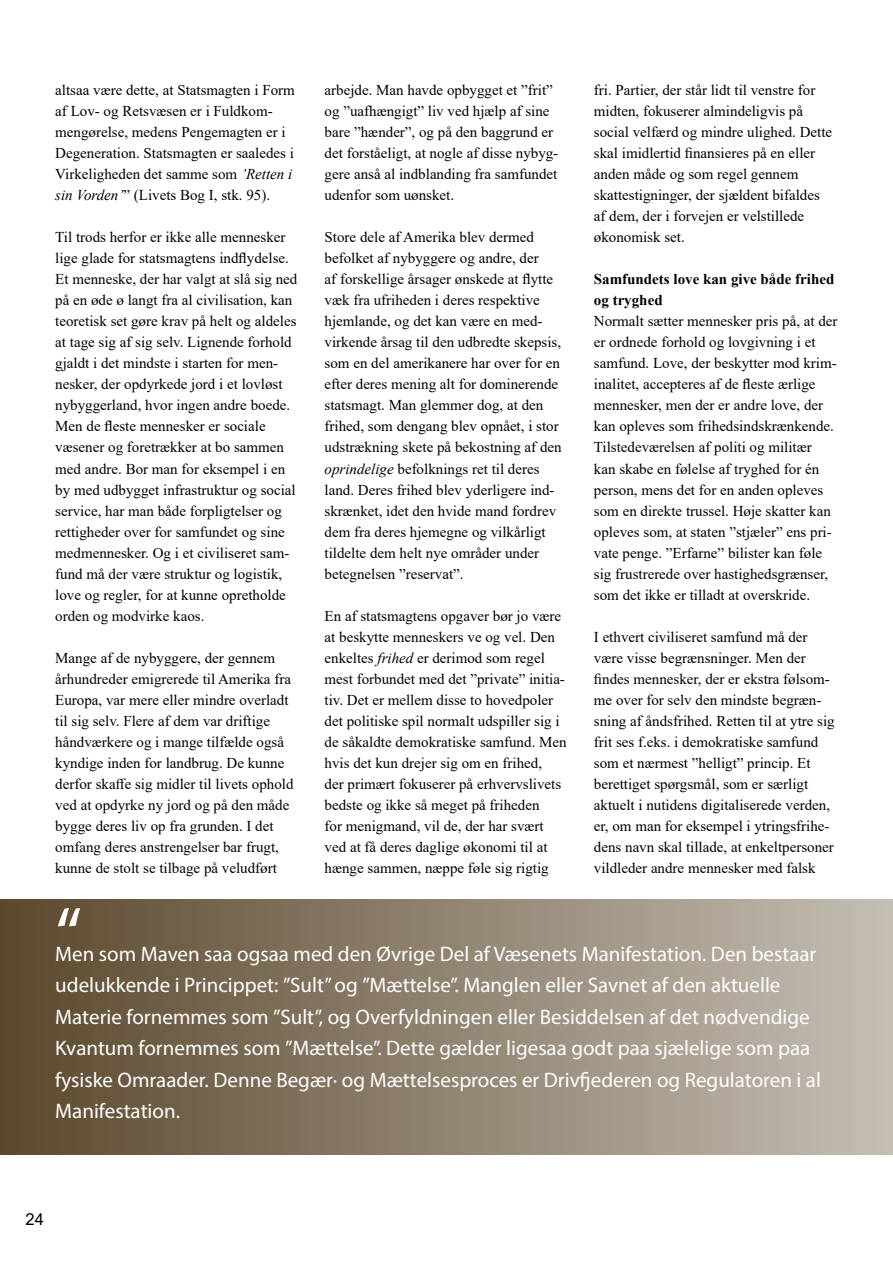
<style>
.page{position:relative;width:893px;height:1263px;background:#fff}
.page>*{position:absolute;margin:0;border:0;box-sizing:border-box;transform-origin:0 0}
.t1{font:75px "Myriad Pro";color:#fff}
.t2{font:21px/31.5px "Myriad Pro";color:#fff}
.t3{font:16.5px "Arial";color:#000}
.t4{font:15px/21px "Times New Roman";color:#000}
.t5{font:700 15px/21px "Times New Roman";color:#000}
.s1{font-style:italic}
</style>
<div class="page">
<div style="left:0;top:899px;width:893px;height:255px;background:linear-gradient(to right,#5b492e,#c5bfb5)"></div>
<p class="t4" style="left:55px;top:79px;width:241px">altsaa være dette, at Statsmagten i Form af Lov- og Retsvæsen er i Fuldkom&shy;mengørelse, medens Pengemagten er i Degeneration. Statsmagten er saaledes i Virkeligheden det samme som <span class="s1">’Retten i sin Vorden’</span>” (Livets Bog I, stk. 95).</p>
<p class="t4" style="left:55px;top:226px;width:244px">Til trods herfor er ikke alle mennesker lige glade for statsmagtens indflydelse.<br>Et menneske, der har valgt at slå sig ned på en øde ø langt fra al civilisation, kan teoretisk set gøre krav på helt og aldeles at tage sig af sig selv. Lignende forhold gjaldt i det mindste i starten for men&shy;nesker, der opdyrkede jord i et lovløst nybyggerland, hvor ingen andre boede.<br>Men de fleste mennesker er sociale væsener og foretrækker at bo sammen med andre. Bor man for eksempel i en by med udbygget infrastruktur og social service, har man både forpligtelser og rettigheder over for samfundet og sine medmennesker. Og i et civiliseret sam&shy;fund må der være struktur og logistik, love og regler, for at kunne opretholde orden og modvirke kaos.</p>
<p class="t4" style="left:55px;top:646px;width:240px">Mange af de nybyggere, der gennem århundreder emigrerede til Amerika fra Europa, var mere eller mindre overladt til sig selv. Flere af dem var driftige håndværkere og i mange tilfælde også kyndige inden for landbrug. De kunne derfor skaffe sig midler til livets ophold ved at opdyrke ny jord og på den måde bygge deres liv op fra grunden. I det omfang deres anstrengelser bar frugt, kunne de stolt se tilbage på veludført</p>
<p class="t4" style="left:325px;top:79px;width:235px">arbejde. Man havde opbygget et ”frit” og ”uafhængigt” liv ved hjælp af sine bare ”hænder”, og på den baggrund er det forståeligt, at nogle af disse nybyg&shy;gere anså al indblanding fra samfundet udenfor som uønsket.</p>
<p class="t4" style="left:325px;top:226px;width:239px">Store dele af Amerika blev dermed befolket af nybyggere og andre, der<br>af forskellige årsager ønskede at flytte væk fra ufriheden i deres respektive hjemlande, og det kan være en med&shy;virkende årsag til den udbredte skepsis, som en del amerikanere har over for en efter deres mening alt for dominerende statsmagt. Man glemmer dog, at den frihed, som dengang blev opnået, i stor udstrækning skete på bekostning af den <span class="s1">oprindelige</span> befolknings ret til deres land. Deres frihed blev yderligere ind&shy;skrænket, idet den hvide mand fordrev dem fra deres hjemegne og vilkårligt tildelte dem helt nye områder under betegnelsen ”reservat”.</p>
<p class="t4" style="left:325px;top:604px;width:244px">En af statsmagtens opgaver bør jo være at beskytte menneskers ve og vel. Den enkeltes <span class="s1">frihed</span> er derimod som regel mest forbundet med det ”private” initia&shy;tiv. Det er mellem disse to hovedpoler det politiske spil normalt udspiller sig i de såkaldte demokratiske samfund. Men hvis det kun drejer sig om en frihed,<br>der primært fokuserer på erhvervslivets bedste og ikke så meget på friheden<br>for menigmand, vil de, der har svært ved at få deres daglige økonomi til at hænge sammen, næppe føle sig rigtig</p>
<p class="t4" style="left:594px;top:79px;width:240px">fri. Partier, der står lidt til venstre for midten, fokuserer almindeligvis på social velfærd og mindre ulighed. Dette skal imidlertid finansieres på en eller anden måde og som regel gennem skattestigninger, der sjældent bifaldes af dem, der i forvejen er velstillede økonomisk set.</p>
<p class="t5" style="left:594px;top:268px;width:242px">Samfundets love kan give både frihed og tryghed</p>
<p class="t4" style="left:594px;top:310px;width:245px">Normalt sætter mennesker pris på, at der er ordnede forhold og lovgivning i et samfund. Love, der beskytter mod krim&shy;inalitet, accepteres af de fleste ærlige mennesker, men der er andre love, der kan opleves som frihedsindskrænkende.<br>Tilstedeværelsen af politi og militær<br>kan skabe en følelse af tryghed for én person, mens det for en anden opleves som en direkte trussel. Høje skatter kan opleves som, at staten ”stjæler” ens pri&shy;vate penge. ”Erfarne” bilister kan føle sig frustrerede over hastighedsgrænser, som det ikke er tilladt at overskride.</p>
<p class="t4" style="left:594px;top:625px;width:242px">I ethvert civiliseret samfund må der være visse begrænsninger. Men der findes mennesker, der er ekstra følsom&shy;me over for selv den mindste begræn&shy;sning af åndsfrihed. Retten til at ytre sig frit ses f.eks. i demokratiske samfund som et nærmest ”helligt” princip. Et berettiget spørgsmål, som er særligt aktuelt i nutidens digitaliserede verden, er, om man for eksempel i ytringsfrihe&shy;dens navn skal tillade, at enkeltpersoner vildleder andre mennesker med falsk</p>
<h1 class="t1" style="left:55px;top:888px;width:28px">“</h1>
<p class="t2" style="left:55px;top:938px;width:767px">Men som Maven saa ogsaa med den Øvrige Del af Væsenets Manifestation. Den bestaar udelukkende i Princippet: ”Sult” og ”Mættelse”. Manglen eller Savnet af den aktuelle Materie fornemmes som ”Sult”, og Overfyldningen eller Besiddelsen af det nødvendige Kvantum fornemmes som ”Mættelse”. Dette gælder ligesaa godt paa sjælelige som paa fysiske Omraader. Denne Begær· og Mættelsesproces er Drivfjederen og Regulatoren i al Manifestation.</p>
<p class="t3" style="left:26px;top:1208px;width:20px">24</p>
</div>
